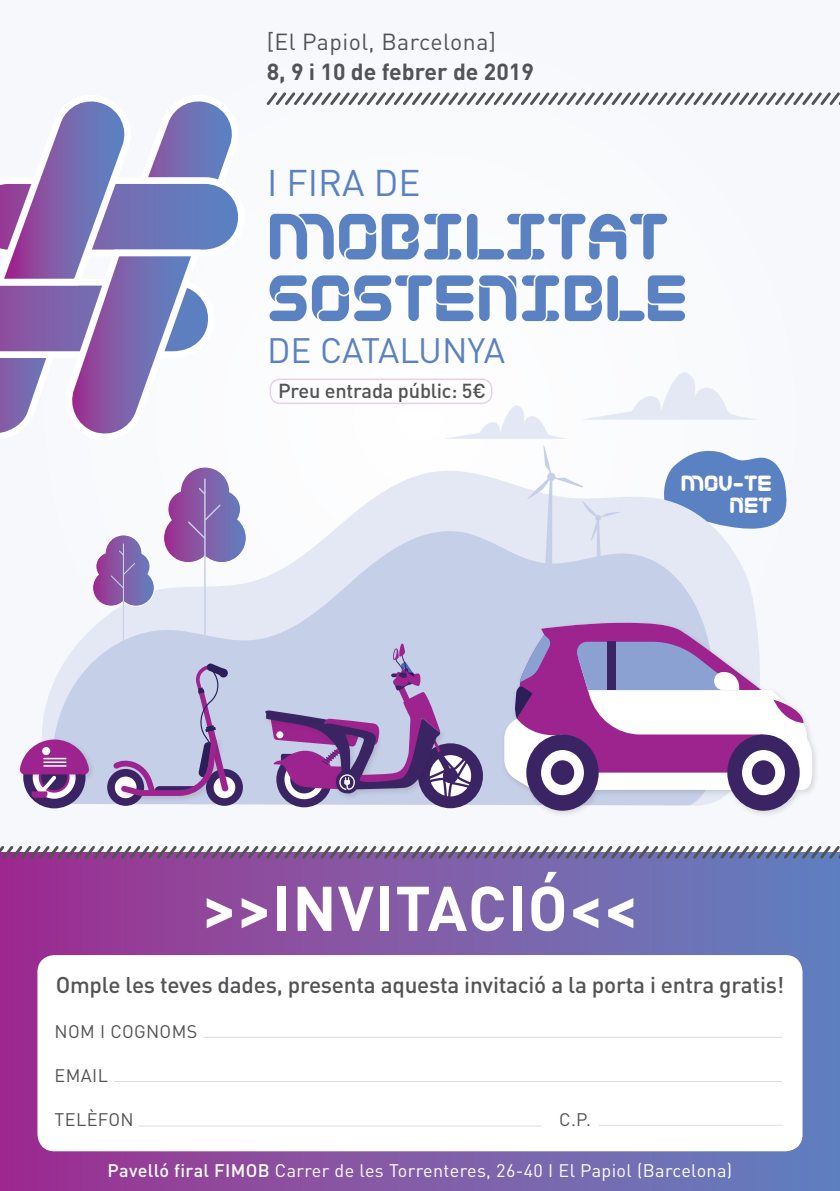
<style>
.page{position:relative;width:840px;height:1191px;background:#fff}
.page>*{position:absolute;margin:0;border:0;box-sizing:border-box;transform-origin:0 0}
.t1{font:65.2px/61.6px "Mametosca 026";color:#5a81c1}
.t2{font:700 62px "DIN Pro";letter-spacing:.02em;color:#fff}
.t3{font:36.6px "DIN Pro";color:#5a81c1}
.t4{font:34.8px "DIN Pro";letter-spacing:-.01em;color:#5a81c1}
.t5{font:700 23px "DIN Pro";color:#535355}
.t6{font:23px "DIN Pro";letter-spacing:.02em;color:#535355}
.t7{font:500 22.6px "DIN Pro";letter-spacing:-.01em;color:#535355}
.t8{font:22px/22px "Mametosca 026";color:#fff;text-align:right}
.t9{font:500 20px "DIN Pro";letter-spacing:-.01em;color:#535355}
.t10{font:18px "DIN Pro";letter-spacing:.02em;color:#fff}
.t11{font:18px "DIN Pro";letter-spacing:.02em;color:#535355}
.s1{font-weight:500}
</style>
<div class="page">
<div style="left:0;top:0;width:839px;height:852px;background:#f7f9fc"></div>
<div style="left:0;top:852px;width:839px;height:339px;background:linear-gradient(to right,#9f308e,#6384c0)"></div>
<svg style="left:341px;top:471px;width:415px;height:148px;fill:#e3e8f4"></svg>
<svg style="left:247px;top:525px;width:481px;height:280px;background:#d1d8ec"></svg>
<svg style="left:443px;top:372px;width:344px;height:211px"></svg>
<div style="left:500px;top:619px;width:319px;height:199px;background:#231f20;opacity:.15"></div>
<svg style="left:504px;top:622px;width:307px;height:168px"></svg>
<div style="left:726px;top:734px;width:73px;height:76px;background:#3b2464;border-radius:50%"></div>
<div style="left:741px;top:750px;width:43px;height:45px;background:#fff;border-radius:50%"></div>
<div style="left:751px;top:760px;width:23px;height:25px;background:#3b2464;border-radius:50%"></div>
<div style="left:526px;top:734px;width:72px;height:76px;background:#3b2464;border-radius:50%"></div>
<div style="left:540px;top:750px;width:43px;height:45px;background:#fff;border-radius:50%"></div>
<div style="left:550px;top:760px;width:24px;height:25px;background:#3b2464;border-radius:50%"></div>
<svg style="left:773px;top:699px;width:30px;height:24px"></svg>
<svg style="left:514px;top:622px;width:249px;height:150px"></svg>
<svg style="left:264px;top:643px;width:218px;height:165px;background:#a798c2"></svg>
<div style="left:37px;top:955px;width:765px;height:196px;background:#fff;border-radius:17px"></div>
<hr style="left:114px;top:1081px;width:667px;height:1px;background:#dcdddf">
<hr style="left:203px;top:1036px;width:578px;height:1px;background:#dcdddf">
<hr style="left:138px;top:1125px;width:403px;height:1px;background:#dcdddf">
<hr style="left:598px;top:1124px;width:183px;height:1px;background:#dcdddf">
<svg style="left:0;top:846px;width:839px;height:12px"></svg>
<svg style="left:0;top:101px;width:238px;height:333px"></svg>
<svg style="left:266px;top:92px;width:573px;height:13px"></svg>
<div style="left:269px;top:378px;width:223px;height:26px;border:1px solid #e6d2e6;border-radius:10px"></div>
<svg style="left:19px;top:467px;width:228px;height:339px"></svg>
<p class="t6" style="left:266px;top:24px;width:231px">[El Papiol, Barcelona]</p>
<p class="t5" style="left:266px;top:53px;width:268px">8, 9 i 10 de febrer de 2019</p>
<h3 class="t3" style="left:267px;top:154px;width:155px">I FIRA DE</h3>
<h1 class="t1" style="left:267px;top:199px;width:422px">MOBILITAT<br>SOSTENIBLE</h1>
<h3 class="t4" style="left:267px;top:323px;width:239px">DE CATALUNYA</h3>
<p class="t9" style="left:278px;top:375px;width:209px">Preu entrada públic: 5€</p>
<p class="t8" style="left:680px;top:470px;width:92px">MOU-TE<br>NET</p>
<h2 class="t2" style="left:202px;top:856px;width:436px">&gt;&gt;INVITACIÓ&lt;&lt;</h2>
<p class="t7" style="left:56px;top:966px;width:729px">Omple les teves dades, presenta aquesta invitació a la porta i entra gratis!</p>
<p class="t11" style="left:55px;top:1017px;width:144px">NOM I COGNOMS</p>
<p class="t11" style="left:55px;top:1061px;width:55px">EMAIL</p>
<p class="t11" style="left:55px;top:1105px;width:80px">TELÈFON</p>
<p class="t11" style="left:559px;top:1105px;width:33px">C.P.</p>
<p class="t10" style="left:107px;top:1156px;width:626px"><span class="s1">Pavelló firal FIMOB</span> Carrer de les Torrenteres, 26-40 I El Papiol (Barcelona)</p>
</div>
